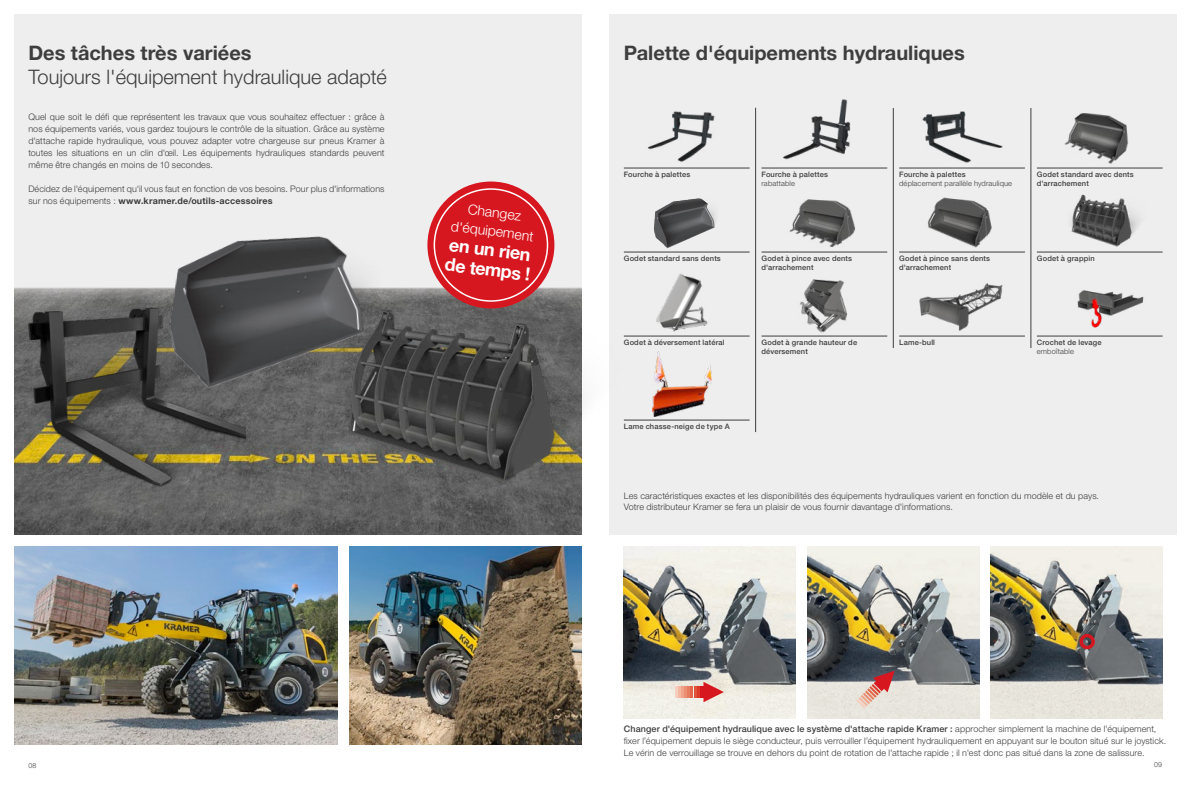
<style>
.page{position:relative;width:1191px;height:791px;background:#fff}
.page>*{position:absolute;margin:0;border:0;box-sizing:border-box;transform-origin:0 0}
.t1{font:700 20px "Helvetica Neue LTW1 G";color:#3e3e3f}
.t2{font:300 20px "Helvetica Neue LTW1 G";color:#3e3e3f}
.t3{font:700 18px/20px "Helvetica Neue LTW1 G";color:#fff}
.t4{font:300 14px/19px "Helvetica Neue LTW1 G";color:#fff;text-align:center}
.t5{font:300 9px/12px "Helvetica Neue LTW1 G";letter-spacing:.01em;color:#3e3e3f}
.t6{font:500 7.5px/9px "Helvetica Neue LTW1 G";letter-spacing:.02em;color:#3e3e3f}
.t7{font:300 7.5px "Helvetica Neue LTW1 G";letter-spacing:.015em;color:#3e3e3f}
.t8{font:300 7px "Helvetica Neue LTW1 G";color:#3e3e3f}
.s1{font-weight:700}
.s2{font-weight:500}
</style>
<div class="page">
<div style="left:14px;top:14px;width:567px;height:520px;background:#eeeeef"></div>
<img style="left:14px;top:181px;width:541px;height:353px">
<img style="left:14px;top:289px;width:232px;height:246px">
<img style="left:14px;top:546px;width:324px;height:198px">
<div style="left:427px;top:182px;width:127px;height:126px;background:#d7171f;border-radius:50%"></div>
<div style="left:609px;top:14px;width:567px;height:520px;background:#eeeeef"></div>
<img style="left:892px;top:260px;width:133px;height:88px">
<img style="left:1054px;top:290px;width:103px;height:46px">
<img style="left:625px;top:111px;width:100px;height:57px">
<img style="left:748px;top:99px;width:140px;height:91px">
<img style="left:899px;top:111px;width:121px;height:57px">
<img style="left:1040px;top:113px;width:109px;height:55px">
<hr style="left:624px;top:168px;width:125px;height:1px;background:#3e3e3f">
<hr style="left:624px;top:252px;width:125px;height:1px;background:#3e3e3f">
<hr style="left:624px;top:336px;width:125px;height:1px;background:#3e3e3f">
<hr style="left:624px;top:420px;width:125px;height:1px;background:#3e3e3f">
<hr style="left:761px;top:168px;width:126px;height:1px;background:#3e3e3f">
<hr style="left:761px;top:252px;width:126px;height:1px;background:#3e3e3f">
<hr style="left:761px;top:336px;width:126px;height:1px;background:#3e3e3f">
<hr style="left:899px;top:168px;width:126px;height:1px;background:#3e3e3f">
<hr style="left:899px;top:252px;width:126px;height:1px;background:#3e3e3f">
<hr style="left:899px;top:336px;width:126px;height:1px;background:#3e3e3f">
<hr style="left:1036px;top:168px;width:126px;height:1px;background:#3e3e3f">
<hr style="left:1036px;top:336px;width:126px;height:1px;background:#3e3e3f">
<hr style="left:755px;top:108px;width:1px;height:324px;background:#3e3e3f">
<hr style="left:893px;top:108px;width:1px;height:240px;background:#3e3e3f">
<hr style="left:1030px;top:108px;width:1px;height:240px;background:#3e3e3f">
<img style="left:349px;top:616px;width:232px;height:128px">
<img style="left:624px;top:546px;width:171px;height:173px">
<img style="left:991px;top:546px;width:171px;height:173px">
<img style="left:807px;top:546px;width:172px;height:173px">
<svg style="left:675px;top:682px;width:49px;height:20px"></svg>
<svg style="left:856px;top:671px;width:38px;height:37px"></svg>
<div style="left:1079px;top:634px;width:15px;height:15px;border:3px solid #d7171f;border-radius:50%"></div>
<img style="left:1030px;top:178px;width:133px;height:107px">
<img style="left:769px;top:279px;width:119px;height:58px">
<img style="left:326px;top:251px;width:386px;height:365px">
<img style="left:639px;top:198px;width:100px;height:59px">
<img style="left:769px;top:199px;width:119px;height:54px">
<img style="left:907px;top:197px;width:106px;height:64px">
<img style="left:644px;top:267px;width:86px;height:73px">
<img style="left:114px;top:181px;width:340px;height:254px">
<h1 class="t1" style="left:28px;top:41px;width:225px">Des tâches très variées</h1>
<h1 class="t2" style="left:28px;top:65px;width:360px">Toujours l'équipement hydraulique adapté</h1>
<p class="t5" style="left:28px;top:111px;width:358px;text-align:justify">Quel que soit le défi que représentent les travaux que vous souhaitez effectuer : grâce à nos équipements variés, vous gardez toujours le contrôle de la situation. Grâce au système d'attache rapide hydraulique, vous pouvez adapter votre chargeuse sur pneus Kramer à toutes les situations en un clin d'œil. Les équipements hydrauliques standards peuvent même être changés en moins de 10 secondes.</p>
<p class="t5" style="left:28px;top:183px;width:358px">Décidez de l'équipement qu'il vous faut en fonction de vos besoins. Pour plus d'informations sur nos équipements : <span class="s1">www.kramer.de/outils-accessoires</span></p>
<h3 class="t4" style="left:454px;top:198px;width:85px;rotate:7deg">Changez d'équipement</h3>
<h2 class="t3" style="left:448px;top:234px;width:87px;rotate:7deg">en un rien de temps !</h2>
<h1 class="t1" style="left:624px;top:41px;width:342px">Palette d'équipements hydrauliques</h1>
<p class="t6" style="left:624px;top:170px;width:68px">Fourche à palettes</p>
<p class="t6" style="left:761px;top:170px;width:68px">Fourche à palettes</p>
<p class="t7" style="left:761px;top:179px;width:35px">rabattable</p>
<p class="t6" style="left:899px;top:170px;width:68px">Fourche à palettes</p>
<p class="t7" style="left:899px;top:179px;width:114px">déplacement parallèle hydraulique</p>
<p class="t6" style="left:1036px;top:170px;width:98px">Godet standard avec dents d'arrachement</p>
<p class="t6" style="left:624px;top:254px;width:98px">Godet standard sans dents</p>
<p class="t6" style="left:761px;top:254px;width:92px">Godet à pince avec dents d'arrachement</p>
<p class="t6" style="left:899px;top:254px;width:92px">Godet à pince sans dents d'arrachement</p>
<p class="t6" style="left:1036px;top:254px;width:59px">Godet à grappin</p>
<p class="t6" style="left:624px;top:338px;width:102px">Godet à déversement latéral</p>
<p class="t6" style="left:761px;top:338px;width:97px">Godet à grande hauteur de déversement</p>
<p class="t6" style="left:1036px;top:338px;width:66px">Crochet de levage</p>
<p class="t6" style="left:899px;top:338px;width:37px">Lame-bull</p>
<p class="t7" style="left:1036px;top:347px;width:39px">emboîtable</p>
<p class="t6" style="left:624px;top:422px;width:107px">Lame chasse-neige de type A</p>
<p class="t5" style="left:624px;top:490px;width:477px;line-height:11px">Les caractéristiques exactes et les disponibilités des équipements hydrauliques varient en fonction du modèle et du pays.<br>Votre distributeur Kramer se fera un plaisir de vous fournir davantage d'informations.</p>
<p class="t5" style="left:624px;top:723px;width:544px"><span class="s2">Changer d'équipement hydraulique avec le système d'attache rapide Kramer :</span> approcher simplement la machine de l'équipement, fixer l’équipement depuis le siège conducteur, puis verrouiller l’équipement hydrauliquement en appuyant sur le bouton situé sur le joystick.<br>Le vérin de verrouillage se trouve en dehors du point de rotation de l'attache rapide ; il n'est donc pas situé dans la zone de salissure.</p>
<p class="t8" style="left:28px;top:761px;width:9px">08</p>
<p class="t8" style="left:1154px;top:760px;width:9px">09</p>
</div>
